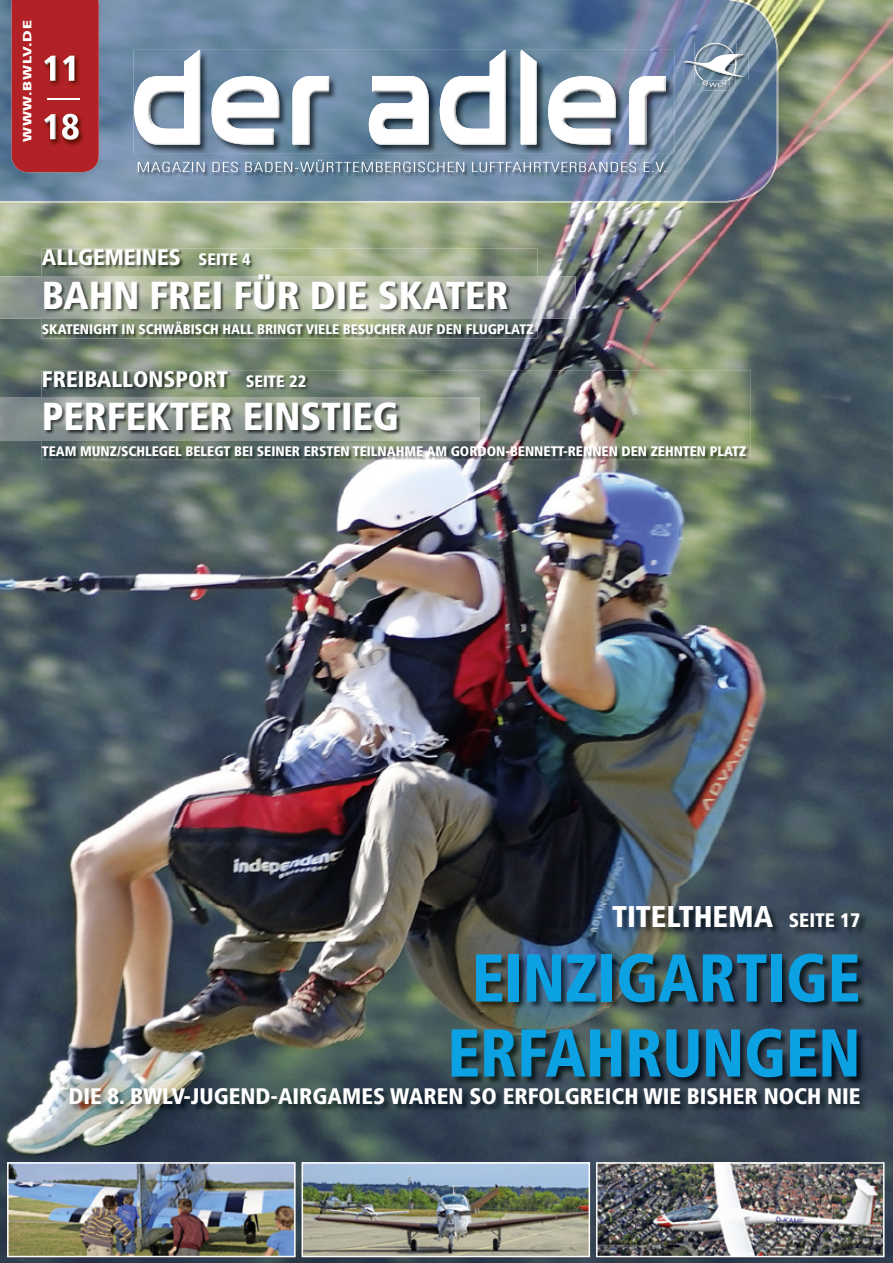
<style>
.page{position:relative;width:893px;height:1263px;background:#fff}
.page>*{position:absolute;margin:0;border:0;box-sizing:border-box;transform-origin:0 0}
.t1{font:900 condensed 67.5px/75px "Frutiger LT Com";color:#0ba1e3;text-align:center;scale:.93 1}
.t2{font:900 condensed 39px "Frutiger LT Com";color:#fff}
.t3{font:900 condensed 30px "Frutiger LT Com";color:#fff}
.t4{font:900 condensed 22.5px "Frutiger LT Com";color:#fff}
.t5{font:900 condensed 13.8px "Frutiger LT Com";color:#fff}
.t6{font:900 12px "Frutiger LT Com";letter-spacing:.05em;color:#fff;scale:1.25 1}
.s1{font-size:16.5px}
.s2{font-size:19.5px}
</style>
<div class="page">
<img style="left:0;top:0;width:893px;height:1263px">
<img style="left:0;top:398px;width:42px;height:42px">
<img style="left:0;top:276px;width:575px;height:43px">
<img style="left:42px;top:370px;width:708px;height:90px">
<img style="left:42px;top:249px;width:495px;height:89px">
<img style="left:42px;top:276px;width:495px;height:43px">
<img style="left:69px;top:905px;width:799px;height:208px">
<img style="left:10px;top:1165px;width:283px;height:89px">
<div style="left:7px;top:1162px;width:289px;height:95px;border:2px solid #fff"></div>
<img style="left:305px;top:1165px;width:282px;height:89px">
<div style="left:302px;top:1162px;width:288px;height:95px;border:2px solid #fff"></div>
<img style="left:599px;top:1165px;width:282px;height:89px">
<div style="left:596px;top:1162px;width:288px;height:95px;border:2px solid #fff"></div>
<img style="left:0;top:0;width:778px;height:202px">
<div style="left:12px;top:0;width:87px;height:172px;background:#b22125"></div>
<img style="left:42px;top:53px;width:43px;height:94px">
<img style="left:47px;top:99px;width:33px;height:1px">
<img style="left:44px;top:56px;width:30px;height:25px">
<img style="left:44px;top:114px;width:35px;height:26px">
<img style="left:138px;top:159px;width:532px;height:18px">
<svg style="left:138px;top:160px;width:528px;height:12px;background:#8a9db2"></svg>
<img style="left:134px;top:50px;width:541px;height:104px">
<img style="left:440px;top:50px;width:97px;height:95px">
<img style="left:134px;top:94px;width:2px;height:31px">
<img style="left:136px;top:50px;width:64px;height:95px">
<img style="left:629px;top:76px;width:37px;height:69px">
<img style="left:548px;top:76px;width:68px;height:69px">
<img style="left:369px;top:76px;width:60px;height:69px">
<img style="left:292px;top:76px;width:37px;height:69px">
<img style="left:212px;top:76px;width:67px;height:69px">
<img style="left:694px;top:43px;width:43px;height:11px">
<img style="left:697px;top:43px;width:36px;height:11px">
<img style="left:684px;top:54px;width:64px;height:26px">
<img style="left:684px;top:54px;width:61px;height:22px">
<img style="left:703px;top:88px;width:26px;height:2px">
<svg style="left:694px;top:54px;width:50px;height:34px"></svg>
<p class="t6" style="left:20px;top:142px;width:99px;rotate:-90deg">WWW.BWLV.DE</p>
<h3 class="t4" style="left:42px;top:244px;width:210px">ALLGEMEINES <span class="s1">SEITE 4</span></h3>
<h2 class="t2" style="left:42px;top:272px;width:468px">BAHN FREI FÜR DIE SKATER</h2>
<p class="t5" style="left:42px;top:321px;width:493px">SKATENIGHT IN SCHWÄBISCH HALL BRINGT VIELE BESUCHER AUF DEN FLUGPLATZ</p>
<h3 class="t4" style="left:42px;top:365px;width:266px">FREIBALLONSPORT <span class="s1">SEITE 22</span></h3>
<h2 class="t2" style="left:42px;top:393px;width:358px">PERFEKTER EINSTIEG</h2>
<p class="t5" style="left:42px;top:442px;width:706px">TEAM MUNZ/SCHLEGEL BELEGT BEI SEINER ERSTEN TEILNAHME AM GORDON-BENNETT-RENNEN DEN ZEHNTEN PLATZ</p>
<h3 class="t3" style="left:612px;top:898px;width:250px">TITELTHEMA <span class="s2">SEITE 17</span></h3>
<h1 class="t1" style="left:447px;top:940px;width:445px">EINZIGARTIGE<br>ERFAHRUNGEN</h1>
<h3 class="t4" style="left:68px;top:1082px;width:793px">DIE 8. BWLV-JUGEND-AIRGAMES WAREN SO ERFOLGREICH WIE BISHER NOCH NIE</h3>
</div>
